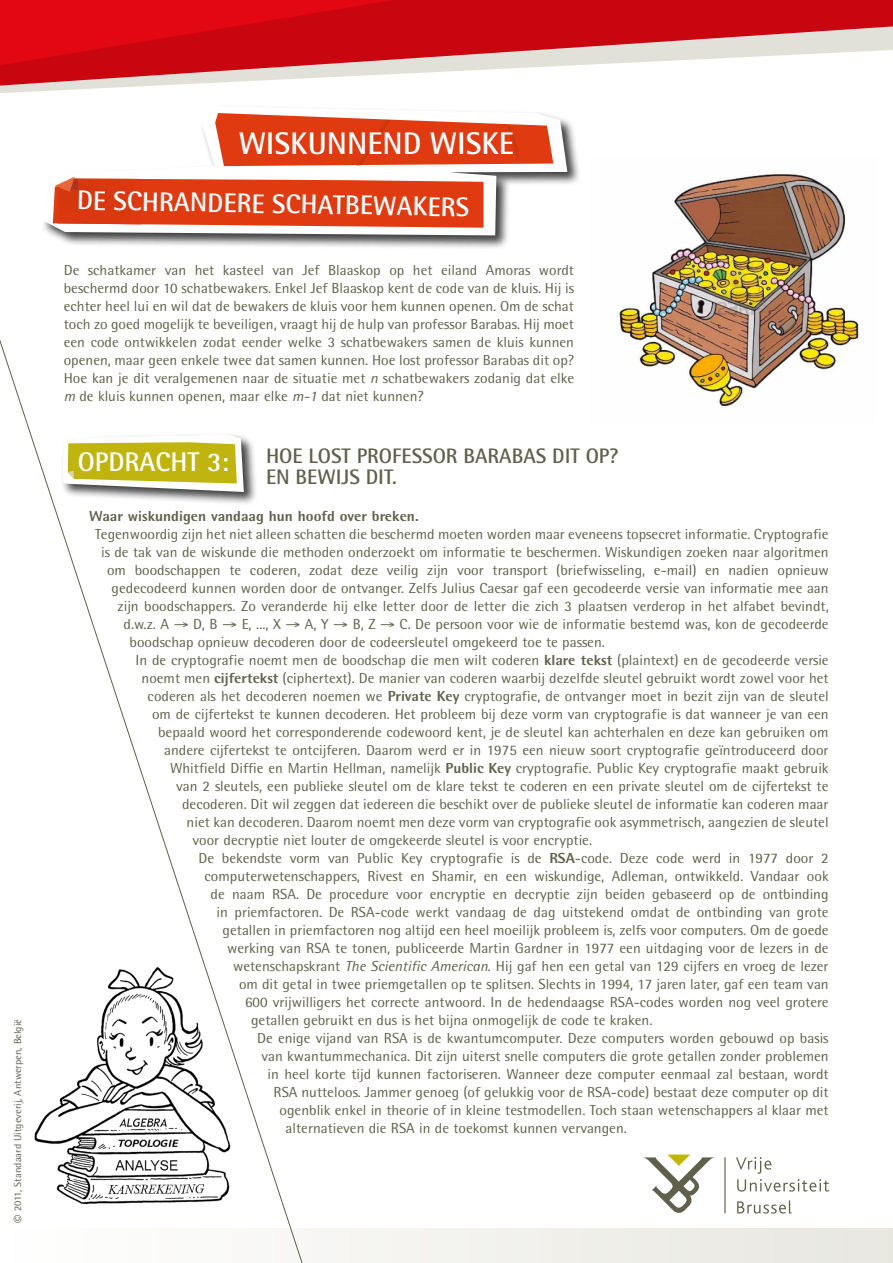
<style>
.page{position:relative;width:893px;height:1263px;background:#fff}
.page>*{position:absolute;margin:0;border:0;box-sizing:border-box;transform-origin:0 0}
.t1{font:700 31.2px "Rotis Semi Sans";color:#fff}
.t2{font:700 27px "Rotis Semi Sans";color:#fff}
.t3{font:700 21px/21px "Rotis Semi Sans";color:#60604d}
.t4{font:14.55px/18px "Rotis Semi Sans";color:#60604d;text-align:justify}
.t5{font:800 14.55px "Rotis Semi Sans";color:#60604d}
.t6{font:10.2px "Rotis Semi Sans";color:#60604d}
.s1{font-size:16.05px}
.s2{font-style:italic}
.s3{font-weight:800}
</style>
<div class="page">
<img style="left:617px;top:174px;width:242px;height:233px">
<div style="left:0;top:1229px;width:893px;height:34px;background:#efefea"></div>
<svg style="left:0;top:86px;width:142px;height:7px"></svg>
<svg style="left:0;top:0;width:893px;height:86px"></svg>
<svg style="left:0;top:0;width:394px;height:65px;background:#d60713"></svg>
<svg style="left:643px;top:1154px;width:71px;height:59px"></svg>
<svg style="left:736px;top:1157px;width:93px;height:34px"></svg>
<svg style="left:737px;top:1200px;width:54px;height:13px"></svg>
<hr style="left:724px;top:1157px;width:2px;height:56px;background:#60604d">
<div style="left:41px;top:104px;width:540px;height:145px;background:#000;opacity:.75"></div>
<svg style="left:43px;top:106px;width:524px;height:129px"></svg>
<svg style="left:215px;top:113px;width:338px;height:53px;background:#e45936"></svg>
<svg style="left:53px;top:177px;width:430px;height:51px;background:#e24f2b"></svg>
<svg style="left:0;top:339px;width:311px;height:924px"></svg>
<div style="left:60px;top:432px;width:198px;height:74px;background:#000;opacity:.75"></div>
<svg style="left:63px;top:435px;width:181px;height:57px"></svg>
<p class="t6" style="left:12px;top:1223px;width:205px;rotate:-90deg"><span class="s1">©</span> 2011, Standaard Uitgeverij, Antwerpen, België</p>
<h1 class="t1" style="left:239px;top:124px;width:277px">WISKUNNEND WISKE</h1>
<h2 class="t2" style="left:77px;top:184px;width:394px;rotate:1deg">DE SCHRANDERE SCHATBEW AKERS</h2>
<p class="t4" style="left:64px;top:261px;width:512px">De schatkamer van het kasteel van Jef Blaaskop op het eiland Amoras wordt beschermd door 10 schatbewakers. Enkel Jef Blaaskop kent de code van de kluis. Hij is echter heel lui en wil dat de bewakers de kluis voor hem kunnen openen. Om de schat toch zo goed mogelijk te beveiligen, vraagt hij de hulp van professor Barabas. Hij moet een code ontwikkelen zodat eender welke 3 schatbewakers samen de kluis kunnen openen, maar geen enkele twee dat samen kunnen. Hoe lost professor Barabas dit op?<br>Hoe kan je dit veralgemenen naar de situatie met <span class="s2">n</span> schatbewakers zodanig dat elke <span class="s2">m</span> de kluis kunnen openen, maar elke <span class="s2">m-1</span> dat niet kunnen?</p>
<h2 class="t2" style="left:78px;top:445px;width:17px">OPDRACHT</h2>
<h2 class="t2" style="left:207px;top:445px;width:24px">3:</h2>
<h3 class="t3" style="left:266px;top:445px;width:354px">H OE LOST PROFESSOR BARABAS DIT OP?<br>EN BEWIJS DIT.</h3>
<p class="t5" style="left:89px;top:506px;width:331px">Waar wiskundigen vandaag hun hoofd over breken.</p>
<p class="t4" style="left:95px;top:525px;width:735px">Tegenwoordig zijn het niet alleen schatten die beschermd moeten worden maar eveneens topsecret informatie. Cryptografie</p>
<p class="t4" style="left:101px;top:543px;width:729px">is de tak van de wiskunde die methoden onderzoekt om informatie te beschermen. Wiskundigen zoeken naar algoritmen</p>
<p class="t4" style="left:107px;top:561px;width:723px">om boodschappen te coderen, zodat deze veilig zijn voor transport (briefwisseling, e-mail) en nadien opnieuw</p>
<p class="t4" style="left:112px;top:579px;width:718px">gedecodeerd kunnen worden door de ontvanger. Zelfs Julius Caesar gaf een gecodeerde versie van informatie mee aan</p>
<p class="t4" style="left:118px;top:597px;width:713px">zijn boodschappers. Zo veranderde hij elke letter door de letter die zich 3 plaatsen verderop in het alfabet bevindt,</p>
<p class="t4" style="left:124px;top:615px;width:707px">d.w.z. A → D, B → E, ..., X → A, Y → B, Z → C. De persoon voor wie de informatie bestemd was, kon de gecodeerde</p>
<p class="t4" style="left:130px;top:633px;width:477px">boodschap opnieuw decoderen door de codeersleutel omgekeerd toe te passen.</p>
<p class="t4" style="left:136px;top:651px;width:695px">In de cryptografie noemt men de boodschap die men wilt coderen <span class="s3">klare tekst</span> (plaintext) en de gecodeerde versie</p>
<p class="t4" style="left:142px;top:669px;width:689px">noemt men <span class="s3">cijfertekst</span> (ciphertext). De manier van coderen waarbij dezelfde sleutel gebruikt wordt zowel voor het</p>
<p class="t4" style="left:148px;top:687px;width:683px">coderen als het decoderen noemen we <span class="s3">Private Key</span> cryptografie, de ontvanger moet in bezit zijn van de sleutel</p>
<p class="t4" style="left:152px;top:705px;width:678px">om de cijfertekst te kunnen decoderen. Het probleem bij deze vorm van cryptografie is dat wanneer je van een</p>
<p class="t4" style="left:158px;top:723px;width:672px">bepaald woord het corresponderende codewoord kent, je de sleutel kan achterhalen en deze kan gebruiken om</p>
<p class="t4" style="left:164px;top:741px;width:666px">andere cijfertekst te ontcijferen. Daarom werd er in 1975 een nieuw soort cryptografie geïntroduceerd door</p>
<p class="t4" style="left:170px;top:759px;width:660px">Whitfield Diffie en Martin Hellman, namelijk <span class="s3">Public Key</span> cryptografie. Public Key cryptografie maakt gebruik</p>
<p class="t4" style="left:176px;top:777px;width:654px">van 2 sleutels, een publieke sleutel om de klare tekst te coderen en een private sleutel om de cijfertekst te</p>
<p class="t4" style="left:182px;top:795px;width:648px">decoderen. Dit wil zeggen dat iedereen die beschikt over de publieke sleutel de informatie kan coderen maar</p>
<p class="t4" style="left:187px;top:813px;width:644px">niet kan decoderen. Daarom noemt men deze vorm van cryptografie ook asymmetrisch, aangezien de sleutel</p>
<p class="t4" style="left:193px;top:831px;width:401px">voor decryptie niet louter de omgekeerde sleutel is voor encryptie.</p>
<p class="t4" style="left:199px;top:849px;width:631px">De bekendste vorm van Public Key cryptografie is de <span class="s3">RSA</span>-code. Deze code werd in 1977 door 2</p>
<p class="t4" style="left:205px;top:867px;width:626px">computerwetenschappers, Rivest en Shamir, en een wiskundige, Adleman, ontwikkeld. Vandaar ook</p>
<p class="t4" style="left:211px;top:885px;width:619px">de naam RSA. De procedure voor encryptie en decryptie zijn beiden gebaseerd op de ontbinding</p>
<p class="t4" style="left:217px;top:903px;width:613px">in priemfactoren. De RSA-code werkt vandaag de dag uitstekend omdat de ontbinding van grote</p>
<p class="t4" style="left:223px;top:921px;width:608px">getallen in priemfactoren nog altijd een heel moeilijk probleem is, zelfs voor computers. Om de goede</p>
<p class="t4" style="left:227px;top:939px;width:603px">werking van RSA te tonen, publiceerde Martin Gardner in 1977 een uitdaging voor de lezers in de</p>
<p class="t4" style="left:233px;top:957px;width:597px">wetenschapskrant <span class="s2">The Scientific American</span>. Hij gaf hen een getal van 129 cijfers en vroeg de lezer</p>
<p class="t4" style="left:239px;top:975px;width:591px">om dit getal in twee priemgetallen op te splitsen. Slechts in 1994, 17 jaren later, gaf een team van</p>
<p class="t4" style="left:245px;top:993px;width:585px">600 vrijwilligers het correcte antwoord. In de hedendaagse RSA-codes worden nog veel grotere</p>
<p class="t4" style="left:251px;top:1011px;width:403px">getallen gebruikt en dus is het bijna onmogelijk de code te kraken.</p>
<p class="t4" style="left:257px;top:1029px;width:573px">De enige vijand van RSA is de kwantumcomputer. Deze computers worden gebouwd op basis</p>
<p class="t4" style="left:262px;top:1047px;width:569px">van kwantummechanica. Dit zijn uiterst snelle computers die grote getallen zonder problemen</p>
<p class="t4" style="left:268px;top:1065px;width:563px">in heel korte tijd kunnen factoriseren. Wanneer deze computer eenmaal zal bestaan, wordt</p>
<p class="t4" style="left:274px;top:1083px;width:557px">RSA nutteloos. Jammer genoeg (of gelukkig voor de RSA-code) bestaat deze computer op dit</p>
<p class="t4" style="left:280px;top:1101px;width:551px">ogenblik enkel in theorie of in kleine testmodellen. Toch staan wetenschappers al klaar met</p>
<p class="t4" style="left:286px;top:1119px;width:343px">alternatieven die RSA in de toekomst kunnen vervangen.</p>
</div>
